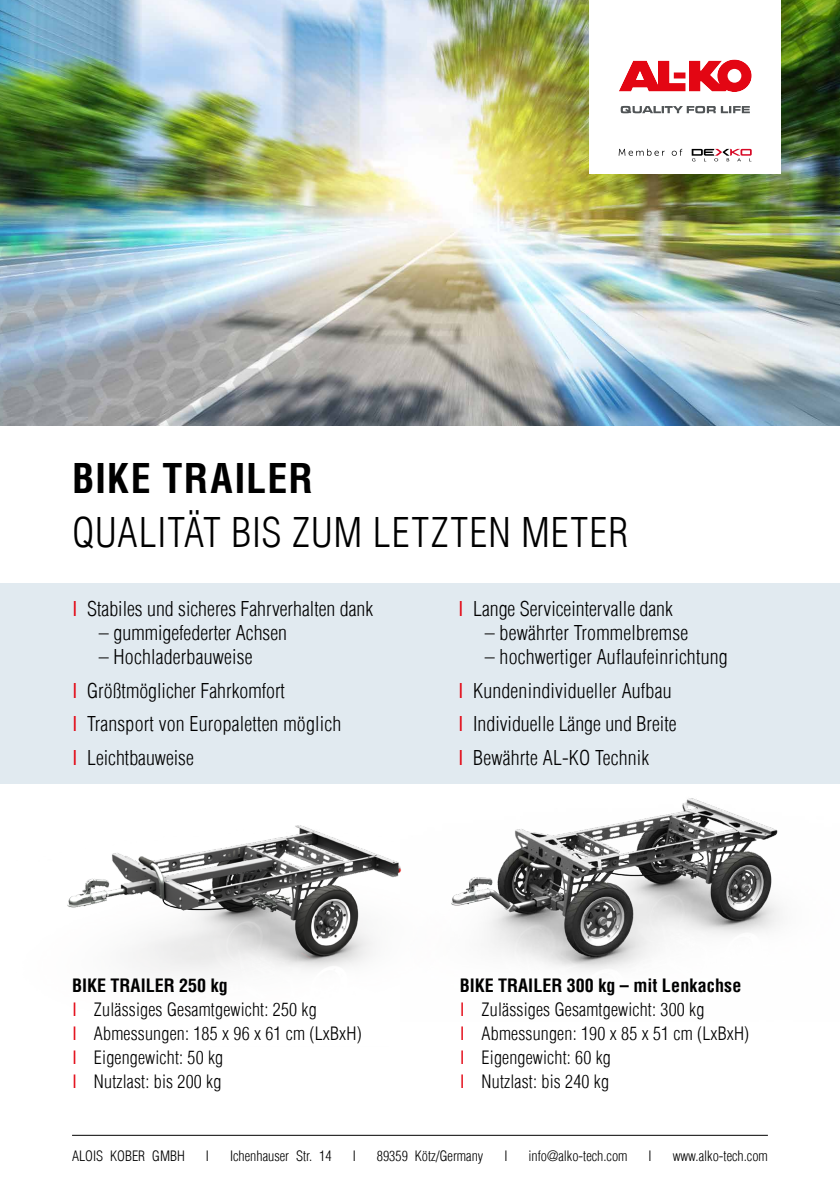
<style>
.page{position:relative;width:840px;height:1191px;background:#fff}
.page>*{position:absolute;margin:0;border:0;box-sizing:border-box;transform-origin:0 0}
.t1{font:300 condensed 40px "Helvetica Com";letter-spacing:.025em;color:#000}
.t2{font:700 condensed 40px "Helvetica Com";letter-spacing:.03em;color:#000}
.t3{font:300 condensed 20px/33.6px "Helvetica Com";color:#000}
.t4{font:300 condensed 18px/24px "Helvetica Com";letter-spacing:.01em;color:#000}
.t5{font:300 condensed 14px "Helvetica Com";color:#000}
.s1{font-weight:400;color:#e30613}
.s2{font-weight:700}
</style>
<div class="page">
<img style="left:67px;top:825px;width:333px;height:148px">
<img style="left:400px;top:783px;width:439px;height:187px">
<div style="left:0;top:583px;width:839px;height:200px;background:#e1eaf0"></div>
<img style="left:0;top:0;width:839px;height:426px">
<div style="left:589px;top:0;width:191px;height:174px;background:#fff"></div>
<svg style="left:619px;top:60px;width:132px;height:32px"></svg>
<svg style="left:620px;top:106px;width:129px;height:7px"></svg>
<svg style="left:691px;top:149px;width:60px;height:12px"></svg>
<svg style="left:618px;top:149px;width:46px;height:7px"></svg>
<svg style="left:671px;top:149px;width:10px;height:7px"></svg>
<hr style="left:72px;top:1134px;width:695px;height:1px;background:#000">
<h1 class="t2" style="left:72px;top:452px;width:242px">BIKE TRAILER</h1>
<h1 class="t1" style="left:72px;top:507px;width:557px">QUALITÄT BIS ZUM LETZTEN METER</h1>
<p class="t3" style="left:72px;top:592px;width:302px"><span class="s1">I</span> Stabiles und sicheres Fahrverhalten dank</p>
<p class="t3" style="left:99px;top:616px;width:190px">– gummigefederter Achsen</p>
<p class="t3" style="left:72px;top:640px;width:270px;text-indent:27px">– Hochladerbauweise<br><span class="s1">I</span> Größtmöglicher Fahrkomfort<br><span class="s1">I</span> Transport von Europaletten möglich<br><span class="s1">I</span> Leichtbauweise</p>
<p class="t4" style="left:72px;top:973px;width:291px"><span class="s2">BIKE TRAILER 250 kg<br></span><span class="s1">I</span> Zulässiges Gesamtgewicht: 250 kg<br><span class="s1">I</span> Abmessungen: 185 x 96 x 61 cm (LxBxH)<br><span class="s1">I</span> Eigengewicht: 50 kg<br><span class="s1">I</span> Nutzlast: bis 200 kg</p>
<p class="t3" style="left:458px;top:592px;width:216px"><span class="s1">I</span> Lange Serviceintervalle dank</p>
<p class="t3" style="left:484px;top:616px;width:205px">– bewährter Trommelbremse</p>
<p class="t3" style="left:458px;top:640px;width:271px;text-indent:27px">– hochwertiger Auflaufeinrichtung<br><span class="s1">I</span> Kundenindividueller Aufbau<br><span class="s1">I</span> Individuelle Länge und Breite<br><span class="s1">I</span> Bewährte AL-KO Technik</p>
<p class="t4" style="left:459px;top:973px;width:291px"><span class="s2">BIKE TRAILER 300 kg – mit Lenkachse<br></span><span class="s1">I</span> Zulässiges Gesamtgewicht: 300 kg<br><span class="s1">I</span> Abmessungen: 190 x 85 x 51 cm (LxBxH)<br><span class="s1">I</span> Eigengewicht: 60 kg<br><span class="s1">I</span> Nutzlast: bis 240 kg</p>
<p class="t5" style="left:72px;top:1147px;width:114px">ALOIS KOBER GMBH</p>
<p class="t5" style="left:206px;top:1147px;width:5px">I</p>
<p class="t5" style="left:230px;top:1147px;width:103px">Ichenhauser Str. 14</p>
<p class="t5" style="left:352px;top:1147px;width:5px">I</p>
<p class="t5" style="left:376px;top:1147px;width:108px">89359 Kötz/Germany</p>
<p class="t5" style="left:504px;top:1147px;width:5px">I</p>
<p class="t5" style="left:528px;top:1147px;width:101px">info@alko-tech.com</p>
<p class="t5" style="left:648px;top:1147px;width:5px">I</p>
<p class="t5" style="left:672px;top:1147px;width:97px">www.alko-tech.com</p>
</div>
